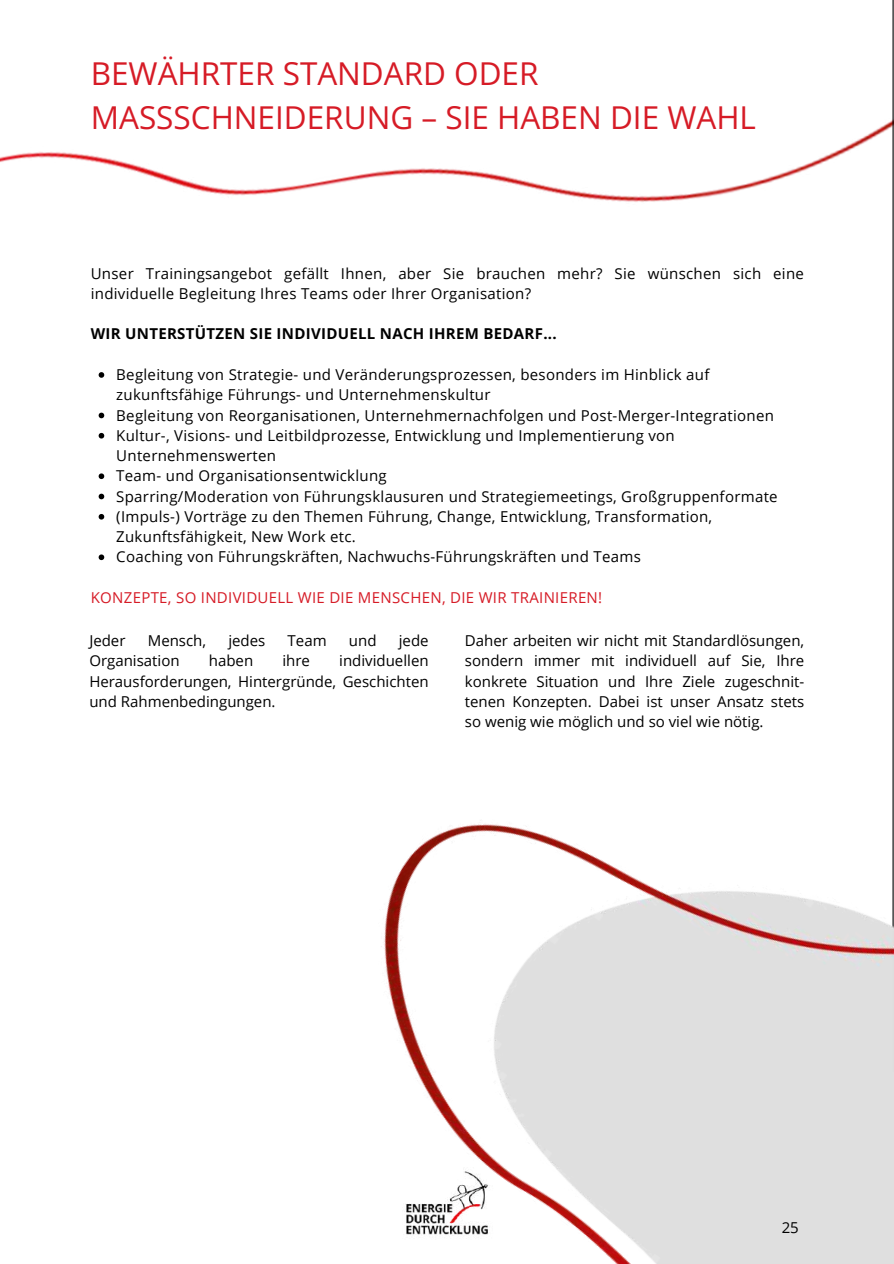
<style>
.page{position:relative;width:894px;height:1264px;background:#fff}
.page>*{position:absolute;margin:0;border:0;box-sizing:border-box;transform-origin:0 0}
.t1{font:31.5px/43.8px "Open Sans";color:#d61b26}
.t2{font:15px/20.2px "Open Sans";letter-spacing:.02em;color:#000}
.t3{font:15px "Open Sans";letter-spacing:.02em;color:#d61b26}
.t4{font:700 15px "Open Sans";letter-spacing:.02em;color:#000}
.t5{font:15px "Open Sans";color:#000}
</style>
<div class="page">
<svg style="left:99px;top:372px;width:5px;height:6px"></svg>
<svg style="left:99px;top:412px;width:5px;height:6px"></svg>
<svg style="left:99px;top:433px;width:5px;height:5px"></svg>
<svg style="left:99px;top:473px;width:5px;height:6px"></svg>
<svg style="left:99px;top:493px;width:5px;height:6px"></svg>
<svg style="left:99px;top:514px;width:5px;height:5px"></svg>
<svg style="left:99px;top:554px;width:5px;height:6px"></svg>
<img style="left:0;top:120px;width:892px;height:82px">
<hr style="left:892px;top:0;width:1px;height:1071px;background:#000">
<img style="left:381px;top:526px;width:512px;height:737px">
<h1 class="t1" style="left:91px;top:51px;width:666px">BEWÄHRTER STANDARD ODER<br>MASSSCHNEIDERUNG – SIE HABEN DIE WAHL</h1>
<p class="t2" style="left:91px;top:263px;width:714px">Unser Trainingsangebot gefällt Ihnen, aber Sie brauchen mehr? Sie wünschen sich eine individuelle Begleitung Ihres Teams oder Ihrer Organisation?</p>
<p class="t4" style="left:91px;top:323px;width:467px">WIR UNTERSTÜTZEN SIE INDIVIDUELL NACH IHREM BEDARF...</p>
<p class="t2" style="left:116px;top:364px;width:662px">Begleitung von Strategie- und Veränderungsprozessen, besonders im Hinblick auf zukunftsfähige Führungs- und Unternehmenskultur<br>Begleitung von Reorganisationen, Unternehmernachfolgen und Post-Merger-Integrationen Kultur-, Visions- und Leitbildprozesse, Entwicklung und Implementierung von Unternehmenswerten<br>Team- und Organisationsentwicklung<br>Sparring/Moderation von Führungsklausuren und Strategiemeetings, Großgruppenformate (Impuls-) Vorträge zu den Themen Führung, Change, Entwicklung, Transformation, Zukunftsfähigkeit, New Work etc.<br>Coaching von Führungskräften, Nachwuchs-Führungskräften und Teams</p>
<p class="t3" style="left:91px;top:587px;width:513px">KONZEPTE, SO INDIVIDUELL WIE DIE MENSCHEN, DIE WIR TRAINIEREN!</p>
<p class="t2" style="left:89px;top:630px;width:38px">Jeder</p>
<p class="t2" style="left:148px;top:630px;width:60px">Mensch,</p>
<p class="t2" style="left:228px;top:630px;width:38px">jedes</p>
<p class="t2" style="left:287px;top:630px;width:41px">Team</p>
<p class="t2" style="left:349px;top:630px;width:29px">und</p>
<p class="t2" style="left:398px;top:630px;width:31px">jede</p>
<p class="t5" style="left:89px;top:650px;width:92px">Organisation</p>
<p class="t2" style="left:209px;top:650px;width:46px">haben</p>
<p class="t2" style="left:282px;top:650px;width:29px">ihre</p>
<p class="t2" style="left:89px;top:650px;width:340px;text-align:justify;text-indent:250px">individuellen Herausforderungen, Hintergrü nde, Geschichten und Rahmenbedingungen.</p>
<p class="t2" style="left:465px;top:630px;width:341px;text-align:justify">Daher arbeiten wir nicht mit Standardlösungen, sondern immer mit individuell auf Sie, Ihre konkrete Situation und Ihre Ziele zugeschnit&shy;tenen Konzepten. Dabei ist unser Ansatz stets so wenig wie möglich und so viel wie nötig.</p>
<p class="t2" style="left:781px;top:1217px;width:19px">25</p>
</div>
